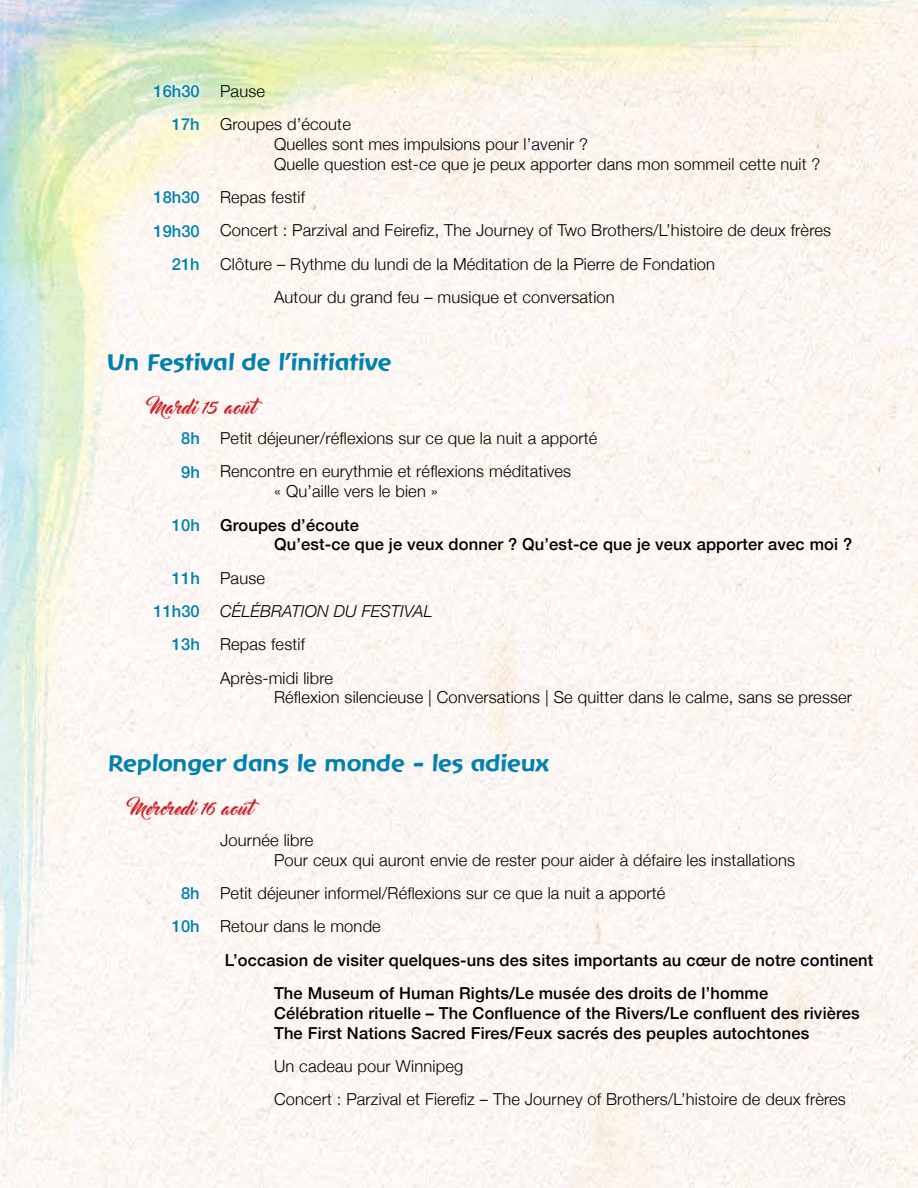
<style>
.page{position:relative;width:918px;height:1188px;background:#fff}
.page>*{position:absolute;margin:0;border:0;box-sizing:border-box;transform-origin:0 0}
.t1{font:24px "Baar Goetheanis";color:#0081b2}
.t2{font:18px "Master Of Break";color:#d2232a}
.t3{font:300 16.5px/33.3px "Helvetica Neue";letter-spacing:.01em;color:#000}
.t4{font:500 16.5px/19.8px "Helvetica Neue";letter-spacing:.01em;color:#000}
.t5{font:500 16.5px/33.3px "Helvetica Neue";color:#0081b2;text-align:right}
.t6{font:italic 300 16.5px "Helvetica Neue";letter-spacing:.01em;color:#000}
</style>
<div class="page">
<img style="left:0;top:0;width:918px;height:1188px">
<div style="left:146px;top:76px;width:62px;height:203px;background:#fff;opacity:.75"></div>
<p class="t5" style="left:154px;top:73px;width:48px">16h30<br>17h</p>
<p class="t5" style="left:154px;top:179px;width:48px">18h30<br>19h30<br>21h</p>
<p class="t3" style="left:220px;top:73px;width:132px">Pause<br>Groupes d’écoute</p>
<p class="t3" style="left:274px;top:133px;width:548px;line-height:19.8px">Quelles sont mes impulsions pour l’avenir ?<br>Quelle question est-ce que je peux apporter dans mon sommeil cette nuit ?</p>
<p class="t3" style="left:220px;top:179px;width:86px">Repas festif</p>
<p class="t3" style="left:220px;top:213px;width:613px">Concert : Parzival and Feirefiz, The Journey of Two Brothers/L’histoire de deux frères</p>
<p class="t3" style="left:220px;top:246px;width:497px">Clôture – Rythme du lundi de la Méditation de la Pierre de Fondation</p>
<p class="t3" style="left:274px;top:279px;width:342px">Autour du grand feu – musique et conversation</p>
<h1 class="t1" style="left:107px;top:349px;width:286px">Un Festival de l’initiative</h1>
<p class="t2" style="left:150px;top:397px;width:107px">Mardi 15 août</p>
<p class="t3" style="left:220px;top:420px;width:379px">Petit déjeuner/réflexions sur ce que la nuit a apporté<br>Rencontre en eurythmie et réflexions méditatives</p>
<p class="t3" style="left:274px;top:474px;width:165px">« Qu’aille vers le bien »</p>
<p class="t4" style="left:274px;top:513px;width:580px;text-indent:-54px">Groupes d’écoute<br>Qu’est-ce que je veux donner ? Qu’est-ce que je veux apporter avec moi ?</p>
<p class="t3" style="left:220px;top:560px;width:46px">Pause</p>
<p class="t6" style="left:220px;top:598px;width:214px">CÉLÉBRATION DU FESTIVAL</p>
<p class="t3" style="left:220px;top:627px;width:115px">Repas festif<br>Après-midi libre</p>
<p class="t3" style="left:274px;top:680px;width:580px">Réflexion silencieuse | Conversations | Se quitter dans le calme, sans se presser</p>
<p class="t5" style="left:181px;top:420px;width:20px;text-align:left">8h<br>9h</p>
<p class="t5" style="left:172px;top:507px;width:29px">10h</p>
<p class="t5" style="left:154px;top:560px;width:48px">11h<br>11h30<br>13h</p>
<h1 class="t1" style="left:108px;top:750px;width:442px">Replonger dans le monde - les adieux</h1>
<p class="t2" style="left:130px;top:798px;width:123px">Mercredi 16 août</p>
<p class="t5" style="left:172px;top:875px;width:29px;text-align:center">8h<br>10h</p>
<p class="t3" style="left:274px;top:829px;width:523px;line-height:19.8px;text-indent:-54px">Journée libre<br>Pour ceux qui auront envie de rester pour aider à défaire les installations</p>
<p class="t3" style="left:220px;top:875px;width:447px">Petit déjeuner informel/Réflexions sur ce que la nuit a apporté<br>Retour dans le monde</p>
<p class="t4" style="left:274px;top:942px;width:601px;line-height:33.3px;text-indent:-49px">L’occasion de visiter quelques-uns des sites importants au cœur de notre continent<br>The Museum of Human Rights/Le musée des droits de l’homme</p>
<p class="t4" style="left:274px;top:1002px;width:587px">Célébration rituelle – The Confluence of the Rivers/Le confluent des rivières<br>The First Nations Sacred Fires/Feux sacrés des peuples autochtones</p>
<p class="t3" style="left:274px;top:1048px;width:573px">Un cadeau pour Winnipeg<br>Concert : Parzival et Fierefiz – The Journey of Brothers/L’histoire de deux frères</p>
</div>
